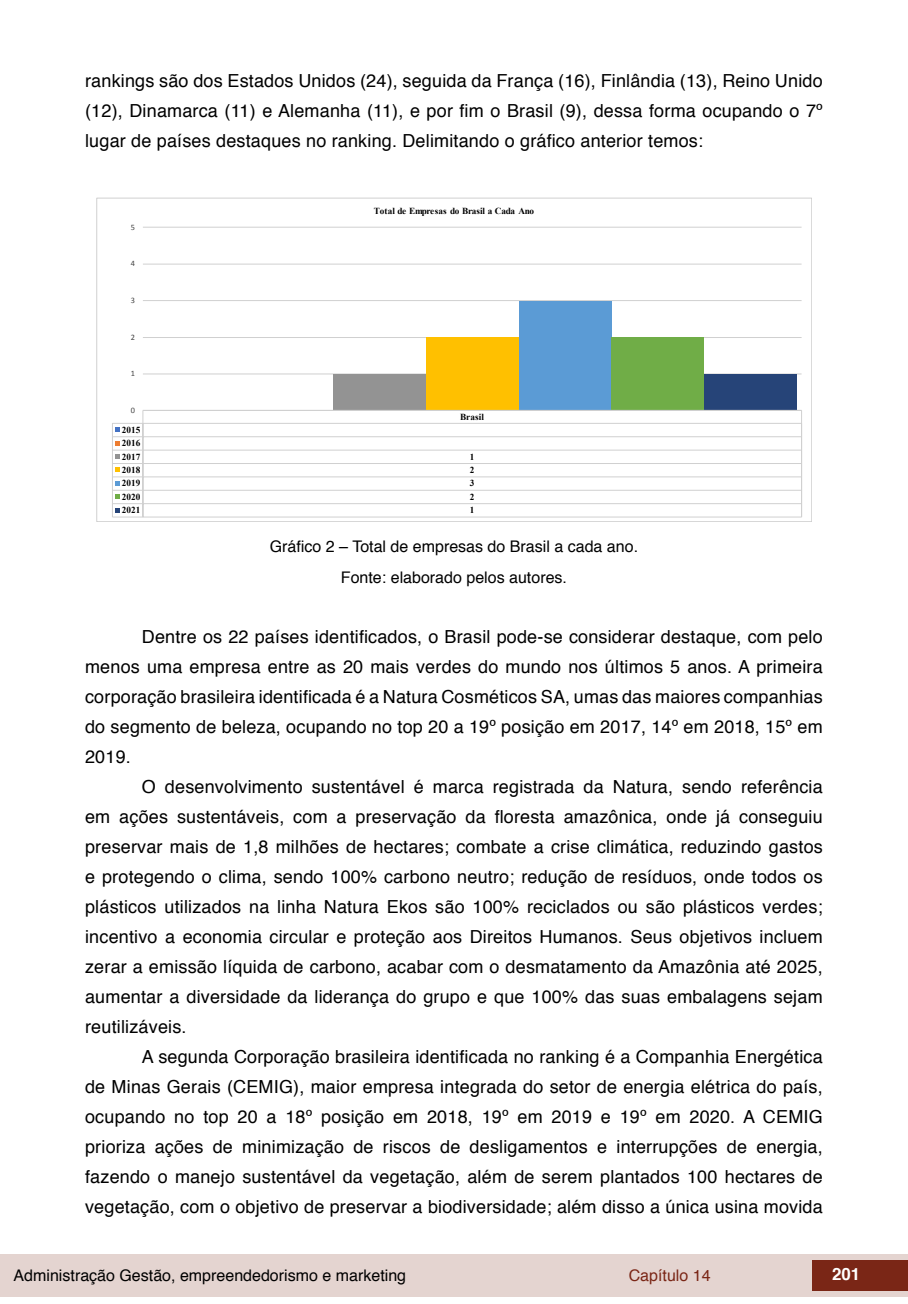
<style>
.page{position:relative;width:908px;height:1304px;background:#fff}
.page>*{position:absolute;margin:0;border:0;box-sizing:border-box;transform-origin:0 0}
.txt{font:18px/30px "Helvetica";letter-spacing:.01em;color:#000;text-align:justify}
.t1{font:700 16.8px "Helvetica";color:#fff}
.imagens_graf_tab{font:16px "Helvetica";color:#000}
.t2{font:16px "Helvetica";color:#7a2616}
.t3{font:700 9.2px/13.4px "Times New Roman";color:#000;text-align:justify}
.t4{font:8.4px "Calibri";color:#434343}
</style>
<div class="page">
<div style="left:0;top:1254px;width:906px;height:43px;background:#e4d4d0"></div>
<div style="left:812px;top:1261px;width:95px;height:30px;background:#7a2616"></div>
<hr style="left:143px;top:374px;width:658px;height:1px;background:#d0d0d0">
<hr style="left:143px;top:337px;width:658px;height:1px;background:#d0d0d0">
<hr style="left:143px;top:300px;width:658px;height:1px;background:#d0d0d0">
<hr style="left:143px;top:264px;width:658px;height:1px;background:#d0d0d0">
<hr style="left:143px;top:227px;width:658px;height:1px;background:#d0d0d0">
<div style="left:333px;top:374px;width:92px;height:36px;background:#939393"></div>
<div style="left:425px;top:337px;width:93px;height:73px;background:#ffc000"></div>
<div style="left:518px;top:301px;width:93px;height:109px;background:#5b9bd5"></div>
<div style="left:611px;top:337px;width:92px;height:73px;background:#70ad47"></div>
<div style="left:703px;top:374px;width:93px;height:36px;background:#264478"></div>
<hr style="left:143px;top:410px;width:658px;height:1px;background:#d0d0d0">
<hr style="left:112px;top:423px;width:689px;height:1px;background:#d0d0d0">
<hr style="left:112px;top:436px;width:689px;height:1px;background:#d0d0d0">
<hr style="left:112px;top:450px;width:689px;height:1px;background:#d0d0d0">
<hr style="left:112px;top:463px;width:689px;height:1px;background:#d0d0d0">
<hr style="left:112px;top:477px;width:689px;height:1px;background:#d0d0d0">
<hr style="left:112px;top:490px;width:689px;height:1px;background:#d0d0d0">
<hr style="left:112px;top:503px;width:689px;height:1px;background:#d0d0d0">
<hr style="left:112px;top:517px;width:689px;height:1px;background:#d0d0d0">
<svg style="left:142px;top:410px;width:1px;height:107px"></svg>
<svg style="left:112px;top:424px;width:8px;height:93px"></svg>
<p class="txt" style="left:85px;top:66px;width:738px">rankings são dos Estados Unidos (24), seguida da França (16), Finlândia (13), Reino Unido (12), Dinamarca (11) e Alemanha (11), e por fim o Brasil (9), dessa forma ocupando o 7º lugar de países destaques no ranking. Delimitando o gráfico anterior temos:</p>
<p class="t4" style="left:131px;top:221px;width:6px">5</p>
<p class="t4" style="left:131px;top:258px;width:6px">4</p>
<p class="t4" style="left:131px;top:294px;width:6px">3</p>
<p class="t4" style="left:131px;top:331px;width:6px">2</p>
<p class="t4" style="left:131px;top:368px;width:6px">1</p>
<p class="t4" style="left:131px;top:404px;width:6px">0</p>
<p class="t3" style="left:122px;top:423px;width:20px">2015<br>2016<br>2017</p>
<p class="t3" style="left:374px;top:204px;width:162px">Total de Empresas do Brasil a Cada Ano</p>
<p class="t3" style="left:460px;top:410px;width:25px">Brasil</p>
<p class="t3" style="left:469px;top:450px;width:6px">1</p>
<p class="t3" style="left:122px;top:463px;width:20px">2018</p>
<p class="t3" style="left:469px;top:463px;width:6px">2</p>
<p class="t3" style="left:122px;top:476px;width:20px">2019</p>
<p class="t3" style="left:469px;top:476px;width:6px">3</p>
<p class="t3" style="left:122px;top:490px;width:20px">2020</p>
<p class="t3" style="left:469px;top:490px;width:6px">2</p>
<p class="t3" style="left:122px;top:503px;width:20px">2021</p>
<p class="t3" style="left:469px;top:503px;width:6px">1</p>
<p class="imagens_graf_tab" style="left:270px;top:534px;width:369px">Gráfico 2 – Total de empresas do Brasil a cada ano.</p>
<p class="imagens_graf_tab" style="left:341px;top:565px;width:227px">Fonte: elaborado pelos autores.</p>
<p class="txt" style="left:85px;top:622px;width:738px;text-indent:57px">Dentre os 22 países identificados, o Brasil pode-se considerar destaque, com pelo menos uma empresa entre as 20 mais verdes do mundo nos últimos 5 anos. A primeira corporação brasileira identificada é a Natura Cosméticos SA, umas das maiores companhias do segmento de beleza, ocupando no top 20 a 19º posição em 2017, 14º em 2018, 15º em 2019.</p>
<p class="txt" style="left:85px;top:772px;width:739px;text-indent:57px">O desenvolvimento sustentável é marca registrada da Natura, sendo referência em ações sustentáveis, com a preservação da floresta amazônica, onde já conseguiu preservar mais de 1,8 milhões de hectares; combate a crise climática, reduzindo gastos e protegendo o clima, sendo 100% carbono neutro; redução de resíduos, onde todos os plásticos utilizados na linha Natura Ekos são 100% reciclados ou são plásticos verdes; incentivo a economia circular e proteção aos Direitos Humanos. Seus objetivos incluem zerar a emissão líquida de carbono, acabar com o desmatamento da Amazônia até 2025, aumentar a diversidade da liderança do grupo e que 100% das suas embalagens sejam reutilizáveis.</p>
<p class="txt" style="left:85px;top:1042px;width:738px;text-indent:57px">A segunda Corporação brasileira identificada no ranking é a Companhia Energética de Minas Gerais (CEMIG), maior empresa integrada do setor de energia elétrica do país, ocupando no top 20 a 18º posição em 2018, 19º em 2019 e 19º em 2020. A CEMIG prioriza ações de minimização de riscos de desligamentos e interrupções de energia, fazendo o manejo sustentável da vegetação, além de serem plantados 100 hectares de vegetação, com o objetivo de preservar a biodiversidade; além disso a única usina movida</p>
<p class="imagens_graf_tab" style="left:14px;top:1263px;width:394px">Administração Gestão, empreendedorismo e marketing</p>
<p class="t2" style="left:628px;top:1263px;width:83px">Capítulo 14</p>
<p class="t1" style="left:831px;top:1261px;width:30px">201</p>
</div>
